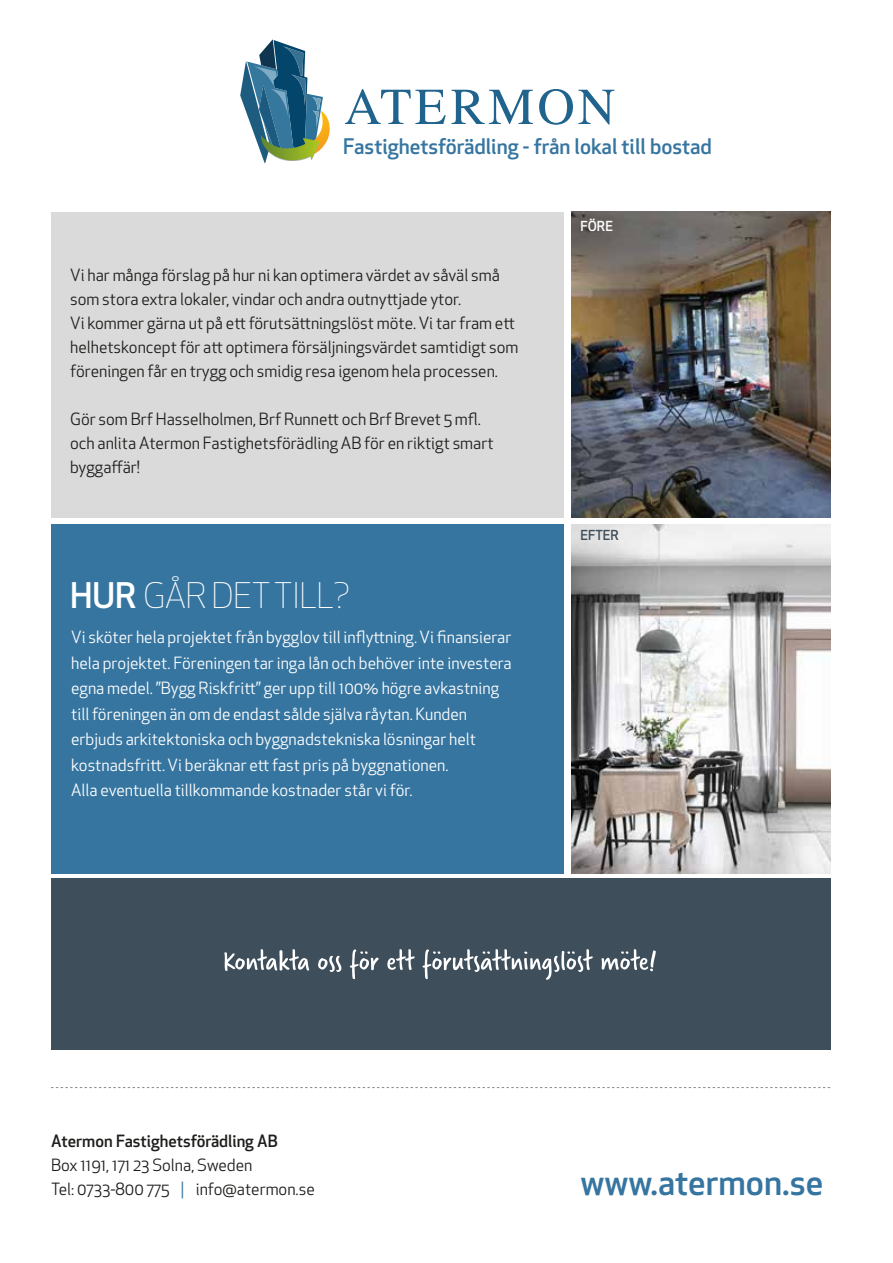
<style>
.page{position:relative;width:893px;height:1263px;background:#fff}
.page>*{position:absolute;margin:0;border:0;box-sizing:border-box;transform-origin:0 0}
.t1{font:500 34.5px "Apex New";color:#3675a0}
.t2{font:300 34.5px "Apex New";color:#fff}
.t3{font:500 21px "Apex New";color:#3675a0}
.t4{font:16.5px/24px "Apex New";color:#1d1d1b}
.t5{font:16.5px/25.5px "Apex New";color:#fff}
.t6{font:500 16.5px "Apex New";color:#1d1d1b}
.t7{font:500 13.5px "Apex New";color:#3e4e5b}
.t8{font:500 13.5px "Apex New";color:#fff}
.s1{font-weight:500}
.s2{color:#3675a0}
</style>
<div class="page">
<div style="left:51px;top:212px;width:512px;height:306px;background:#dadada"></div>
<div style="left:51px;top:879px;width:779px;height:171px;background:#3e4e5a"></div>
<svg style="left:51px;top:1087px;width:779px;height:1px"></svg>
<img style="left:572px;top:212px;width:258px;height:306px">
<img style="left:572px;top:524px;width:258px;height:349px">
<svg style="left:224px;top:949px;width:432px;height:31px"></svg>
<div style="left:51px;top:524px;width:512px;height:349px;background:#3675a0"></div>
<svg style="left:240px;top:39px;width:90px;height:124px"></svg>
<svg style="left:345px;top:89px;width:188px;height:35px"></svg>
<svg style="left:539px;top:89px;width:75px;height:36px"></svg>
<p class="t3" style="left:343px;top:133px;width:370px">Fastighetsförädling - från lokal till bostad</p>
<p class="t4" style="left:70px;top:263px;width:450px">Vi har många förslag på hur ni kan optimera värdet av såväl små som stora extra lokaler, vindar och andra outnyttjade ytor.<br>Vi kommer gärna ut på ett förutsättningslöst möte. Vi tar fram ett helhetskoncept för att optimera försäljningsvärdet samtidigt som föreningen får en trygg och smidig resa igenom hela processen.</p>
<p class="t4" style="left:70px;top:407px;width:425px">Gör som Brf Hasselholmen, Brf Runnett och Brf Brevet 5 mfl. och anlita Atermon Fastighetsförädling AB för en riktigt smart byggaffär!</p>
<h1 class="t2" style="left:70px;top:575px;width:281px"><span class="s1">HUR</span> GÅR DET TILL?</h1>
<p class="t5" style="left:71px;top:624px;width:442px">Vi sköter hela projektet från bygglov till inflyttning. Vi finansierar hela projektet. Föreningen tar inga lån och behöver inte investera egna medel. ”Bygg Riskfritt” ger upp till 100% högre avkastning till föreningen än om de endast sålde själva råytan. Kunden erbjuds arkitektoniska och byggnadstekniska lösningar helt kostnadsfritt. Vi beräknar ett fast pris på byggnationen.<br>Alla eventuella tillkommande kostnader står vi för.</p>
<p class="t8" style="left:580px;top:217px;width:34px">FÖRE</p>
<p class="t7" style="left:580px;top:526px;width:40px">EFTER</p>
<p class="t6" style="left:51px;top:1130px;width:228px">Atermon Fastighetsförädling AB</p>
<p class="t4" style="left:51px;top:1153px;width:265px">Box 1191, 171 23 Solna, Sweden<br>Tel: 0733-800 775 <span class="s2">|</span> info@atermon.se</p>
<h1 class="t1" style="left:580px;top:1159px;width:244px">www.atermon.se</h1>
</div>
